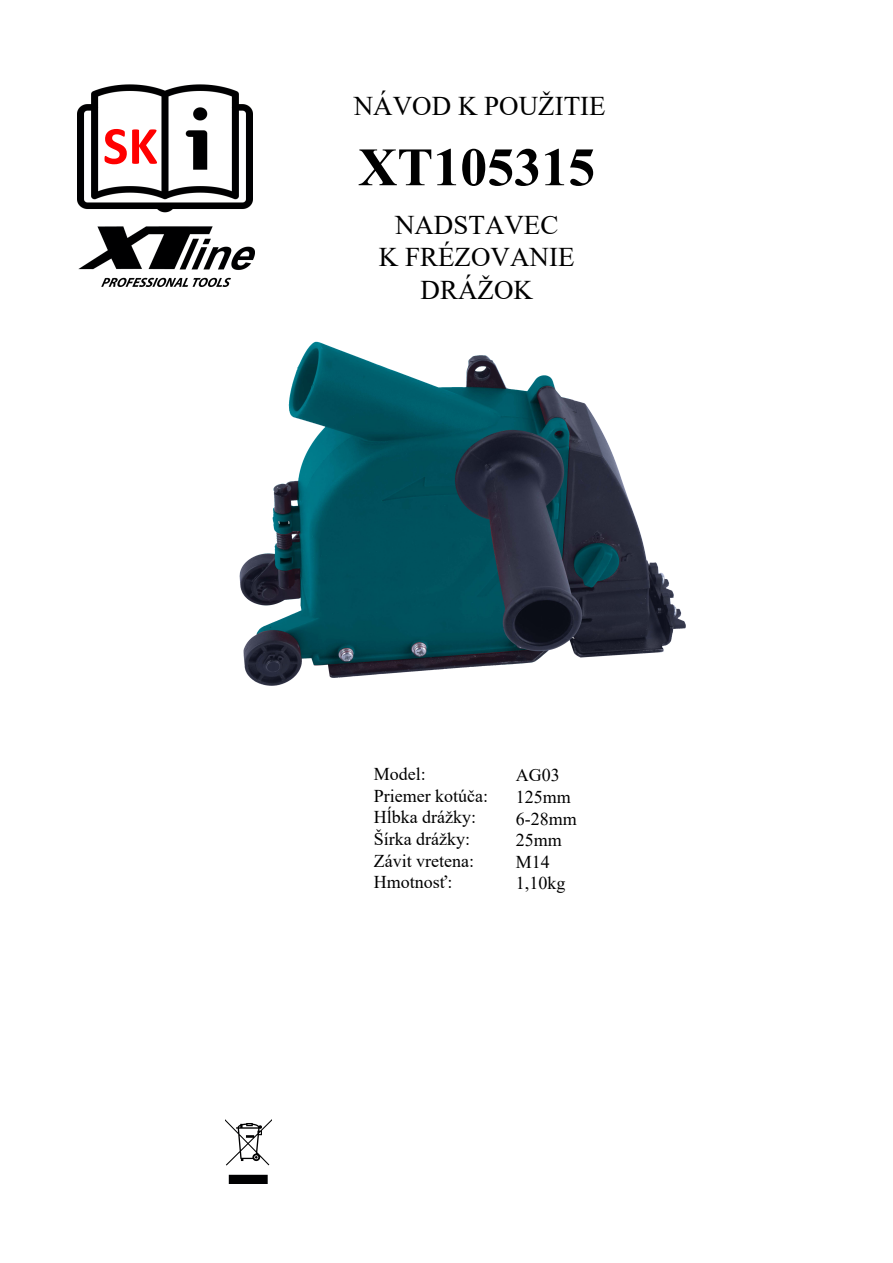
<style>
.page{position:relative;width:893px;height:1263px;background:#fff}
.page>*{position:absolute;margin:0;border:0;box-sizing:border-box;transform-origin:0 0}
.t1{font:700 54px "Times New Roman";color:#000}
.t2{font:700 54px "Calibri";color:#f00}
.t3{font:27px/32.4px "Times New Roman";color:#000;text-align:center}
.t4{font:27px "Times New Roman";color:#000}
.t5{font:18px/21.6px "Times New Roman";color:#000}
.s1{font-style:inherit}
</style>
<div class="page">
<img style="left:78px;top:231px;width:176px;height:56px">
<img style="left:78px;top:84px;width:174px;height:147px">
<img style="left:226px;top:1120px;width:45px;height:63px">
<img style="left:239px;top:341px;width:447px;height:345px">
<h1 class="t2" style="left:103px;top:108px;width:57px">SK</h1>
<h2 class="t4" style="left:354px;top:87px;width:253px">NÁVOD K POUŽIT<span class="s1">IE</span></h2>
<h1 class="t1" style="left:358px;top:128px;width:239px"><span class="s1">XT</span>1053<span class="s1">1</span>5</h1>
<h2 class="t3" style="left:379px;top:208px;width:197px">NADSTAVEC<br>K FRÉZOVANIE<br>DRÁŽOK</h2>
<p class="t5" style="left:374px;top:763px;width:116px">Model:<br>Priemer kotúča:<br>Hĺbka drážky:<br>Šírka drážky:<br>Závit vretena:<br>Hmotnosť:</p>
<p class="t5" style="left:516px;top:764px;width:63px">AG03<br>125mm<br>6-28mm<br>25mm<br>M14<br>1,10kg</p>
</div>
